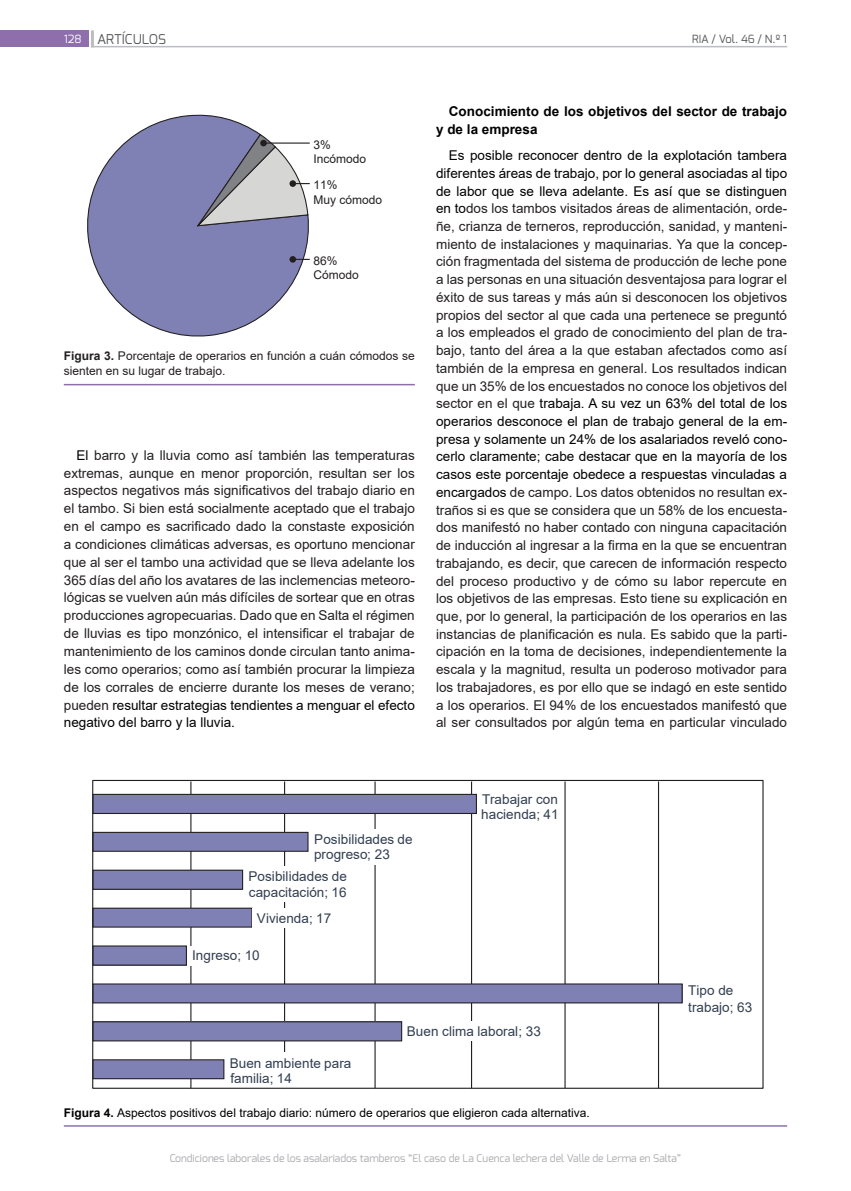
<style>
.page{position:relative;width:851px;height:1191px;background:#fff}
.page>*{position:absolute;margin:0;border:0;box-sizing:border-box;transform-origin:0 0}
.Texto{font:13.5px/17.7px "Arial";color:#231f20;text-align:justify}
.t1{font:13.5px/15.6px "Arial";letter-spacing:.005em;color:#313e50}
.Texto-2{font:700 13.5px/17.7px "Arial";color:#000}
.t2{font:13.5px "Exo";color:#57585a}
.Tabla-Epig{font:12px/14.4px "Arial";color:#231f20}
.Tabla-Epig-2{font:12px "Arial";color:#000}
.t3{font:11.25px "Exo";color:#57585a}
.t4{font:10.5px "Exo";color:#a8a9ad}
.s1{font-size:11.25px;color:#fff}
.s2{font-weight:700}
.s3{color:#000}
</style>
<div class="page">
<div style="left:0;top:30px;width:89px;height:17px;background:#8e6fac"></div>
<hr style="left:91px;top:30px;width:3px;height:17px;background:#bcbdc0">
<hr style="left:91px;top:46px;width:696px;height:1px;background:#bcbdc0">
<svg style="left:87px;top:114px;width:223px;height:223px"></svg>
<svg style="left:296px;top:259px;width:14px;height:1px"></svg>
<div style="left:289px;top:256px;width:7px;height:7px;background:#231f20;border-radius:50%"></div>
<svg style="left:196px;top:133px;width:114px;height:94px;background:#acacbe"></svg>
<div style="left:289px;top:180px;width:7px;height:7px;background:#231f20;border-radius:50%"></div>
<hr style="left:263px;top:142px;width:47px;height:2px;background:#231f20">
<div style="left:260px;top:140px;width:7px;height:6px;background:#231f20;border-radius:50%"></div>
<hr style="left:64px;top:384px;width:351px;height:1px;background:#8e6fac">
<hr style="left:64px;top:1125px;width:723px;height:1px;background:#8e6fac">
<hr style="left:658px;top:781px;width:1px;height:307px;background:#231f20">
<hr style="left:564px;top:781px;width:1px;height:307px;background:#231f20">
<hr style="left:471px;top:781px;width:1px;height:307px;background:#231f20">
<hr style="left:374px;top:781px;width:1px;height:307px;background:#231f20">
<hr style="left:284px;top:781px;width:1px;height:307px;background:#231f20">
<hr style="left:190px;top:781px;width:1px;height:307px;background:#231f20">
<div style="left:93px;top:1059px;width:131px;height:19px;background:#7f81b4"></div>
<div style="left:92px;top:1059px;width:132px;height:20px;border:1px solid #231f20"></div>
<div style="left:93px;top:1021px;width:308px;height:20px;background:#7f81b4"></div>
<div style="left:92px;top:1021px;width:310px;height:20px;border:1px solid #231f20"></div>
<div style="left:93px;top:984px;width:589px;height:19px;background:#7f81b4"></div>
<div style="left:92px;top:983px;width:590px;height:20px;border:1px solid #231f20"></div>
<div style="left:93px;top:946px;width:93px;height:19px;background:#7f81b4"></div>
<div style="left:93px;top:908px;width:159px;height:19px;background:#7f81b4"></div>
<div style="left:92px;top:907px;width:160px;height:20px;border:1px solid #231f20"></div>
<div style="left:93px;top:870px;width:149px;height:19px;background:#7f81b4"></div>
<div style="left:92px;top:869px;width:151px;height:20px;border:1px solid #231f20"></div>
<div style="left:93px;top:832px;width:215px;height:19px;background:#7f81b4"></div>
<div style="left:92px;top:832px;width:216px;height:20px;border:1px solid #231f20"></div>
<div style="left:93px;top:794px;width:383px;height:19px;background:#7f81b4"></div>
<div style="left:92px;top:794px;width:385px;height:20px;border:1px solid #231f20"></div>
<div style="left:403px;top:1021px;width:123px;height:19px;background:#fff"></div>
<div style="left:188px;top:945px;width:76px;height:20px;background:#fff"></div>
<div style="left:253px;top:908px;width:83px;height:20px;background:#fff"></div>
<div style="left:244px;top:866px;width:107px;height:36px;background:#fff"></div>
<div style="left:310px;top:829px;width:107px;height:35px;background:#fff"></div>
<p class="t2" style="left:64px;top:30px;width:104px"><span class="s1">128</span> ARTÍCULOS</p>
<p class="t3" style="left:692px;top:31px;width:96px">RIA / Vol. 46 / N.º 1</p>
<p class="Tabla-Epig" style="left:313px;top:137px;width:54px">3%<br>Incómodo</p>
<p class="Tabla-Epig" style="left:313px;top:178px;width:70px">11%<br>Muy cómodo</p>
<p class="Tabla-Epig" style="left:313px;top:253px;width:47px">86%<br>Cómodo</p>
<p class="Tabla-Epig" style="left:64px;top:349px;width:352px"><span class="s2">Figura 3.</span> Porcentaje de operarios en función a cuán cómodos se sienten en su lugar de trabajo.</p>
<p class="Texto" style="left:64px;top:446px;width:352px;text-indent:13px"><span class="s3">El</span> barro y la lluvia como así también las temperaturas extremas, aunque en menor proporción, resultan ser los aspectos negativos más significativos del trabajo diario en el tambo. Si bien está socialmente aceptado que el trabajo en el campo es sacrificado dado la constaste exposición a condiciones climáticas adversas, es oportuno mencionar que al ser el tambo una actividad que se lleva adelante los 365 días del año los avatares de las inclemencias meteoro&shy;lógicas se vuelven aún más difíciles de sortear que en otras producciones agropecuarias. Dado que en Salta el régimen de lluvias es tipo monzónico, el intensificar el trabajar de mantenimiento de los caminos donde circulan tanto anima&shy;les como operarios; como así también procurar la limpieza de los corrales de encierre durante los meses de verano; pueden <span class="s3">resultar estrategias tendientes a menguar el efecto negativo del barro y la lluvia.</span></p>
<p class="Texto-2" style="left:436px;top:103px;width:352px;text-indent:13px">Conocimiento de los objetivos del sector de trabajo y de la empresa</p>
<p class="Texto" style="left:436px;top:146px;width:352px;text-indent:13px"><span class="s3">Es posible reconocer dentro de la explotación tambera diferentes áreas de trabajo, por lo general asociadas al tipo de labor que se lleva adelante. Es así que se distinguen en to</span>dos los tambos visitados áreas de alimentación, orde&shy;ñe, crianza de terneros, reproducción, sanidad, y manteni&shy;miento de instalaciones y maquinarias. Ya que la concep&shy;ción fragmentada del sistema de producción de leche pone a las personas en una situación desventajosa para lograr el éxito de sus tareas y más aún si desconocen los objetivos propios del sector al que cada una pertenece se preguntó a los empleados el grado de conocimiento del plan de tra&shy;bajo, tanto del área a la que estaban afectados como así también de la empresa en general. Los resultados indican que un 35% de los encuestados no conoce los objetivos del sector en el que <span class="s3">trabaja. A su vez un 63% del total de los operarios desconoce el plan de trabajo general de la em&shy;presa y solamente un 24% de los asalariados reveló cono&shy;cerlo claramente; cabe destacar que en la mayoría de los casos este porcentaje obedece a respuestas vinculadas a encargados</span> de campo. Los datos obtenidos no resultan ex&shy;traños si es que se considera que un 58% de los encuesta&shy;dos manifestó no haber contado con ninguna capacitación de inducción al ingresar a la firma en la que se encuentran trabajando, es decir, que carecen de información respecto del proceso productivo y de cómo su labor repercute en los objetivos de las empresas. Esto tiene su explicación en que, por lo general, la participación de los operarios en las instancias de planificación es nula. Es sabido que la parti&shy;cipación en la toma de decisiones, independientemente la escala y la magnitud, resulta un poderoso motivador para los trabajadores, es por ello que se indagó en este sentido a los operarios. El 94% de los encuestados manifestó que al ser consultados por algún tema en particular vinculado</p>
<p class="t1" style="left:314px;top:831px;width:100px">Posibilidades de progreso; 23</p>
<p class="t1" style="left:248px;top:868px;width:100px">Posibilidades de capacitación; 16</p>
<p class="t1" style="left:257px;top:910px;width:76px">Vivienda; 17</p>
<p class="t1" style="left:192px;top:947px;width:69px">Ingreso; 10</p>
<p class="t1" style="left:481px;top:791px;width:79px">Trabajar con hacienda; 41</p>
<p class="t1" style="left:688px;top:982px;width:65px;line-height:16.2px">Tipo de trabajo; 63</p>
<p class="t1" style="left:230px;top:1055px;width:123px">Buen ambiente para familia; 14</p>
<p class="t1" style="left:407px;top:1023px;width:135px">Buen clima laboral; 33</p>
<p class="Tabla-Epig-2" style="left:64px;top:1104px;width:527px"><span class="s2">Figura 4.</span> Aspectos positivos del trabajo diario: número de operarios que eligieron cada alternativa.</p>
<p class="t4" style="left:170px;top:1151px;width:513px">Condiciones laborales de los asalariados tamberos “El caso de La Cuenca lechera del Valle de Lerma en Salta”</p>
</div>
